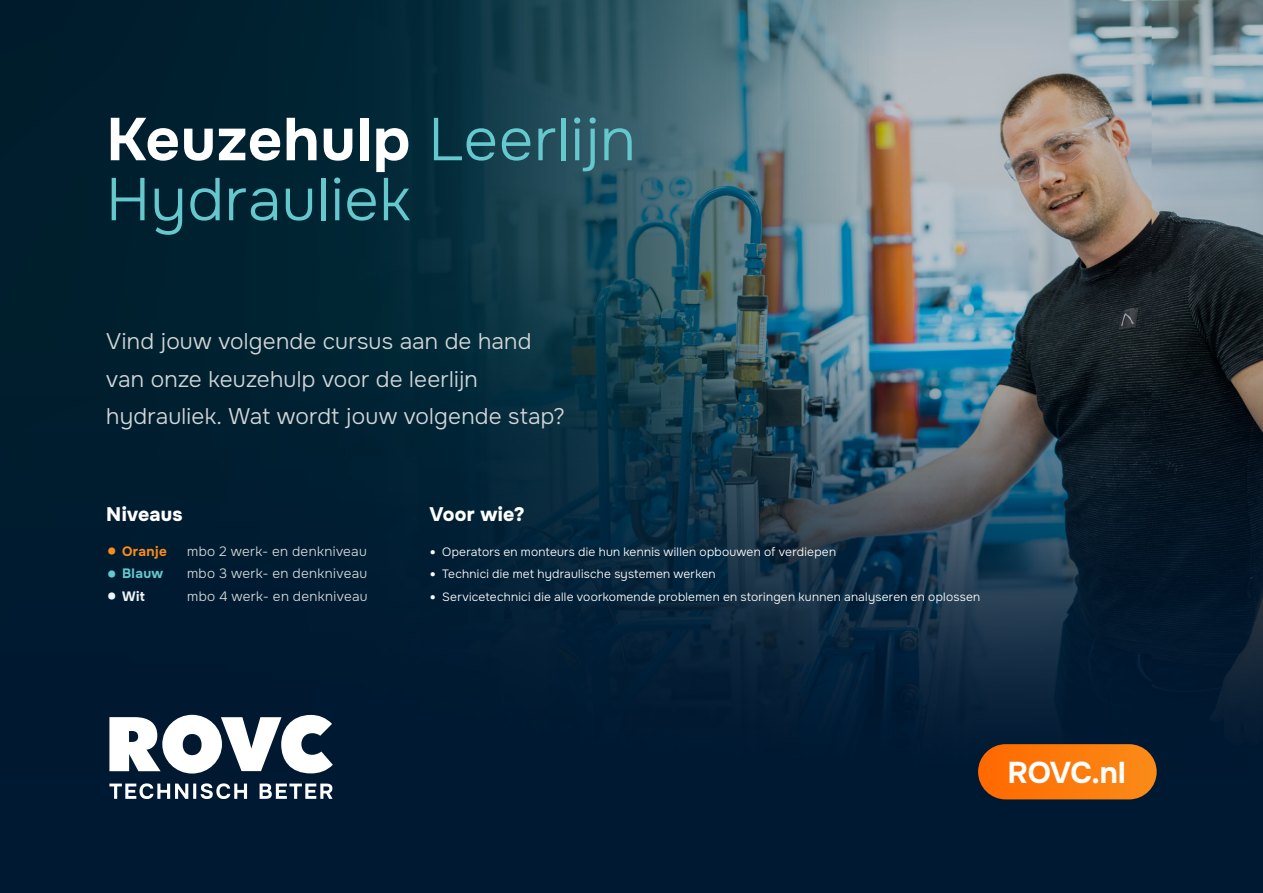
<style>
.page{position:relative;width:1263px;height:893px;background:#001f30}
.page>*{position:absolute;margin:0;border:0;box-sizing:border-box;transform-origin:0 0}
.t1{font:60px/60px "Onest";letter-spacing:.015em;color:#64c8cd}
.t2{font:40.5px "Onest";color:#fa8c19}
.t3{font:40.5px "Onest";color:#64c8cd}
.t4{font:40.5px "Onest";color:#f0f4f6}
.t5{font:30px "Onest";letter-spacing:-.025em;color:#fff}
.t6{font:22.5px/37.5px "Onest";letter-spacing:.01em;color:#d2d6d8}
.t7{font:19.5px "Onest";letter-spacing:.01em;color:#fff}
.t8{font:13.5px "Onest";letter-spacing:.025em;color:#d2d6d8}
.t9{font:13.5px "Onest";letter-spacing:.025em;color:#fa8c19}
.t10{font:13.5px "Onest";letter-spacing:.03em;color:#64c8cd}
.t11{font:13.5px "Onest";color:#f0f4f6}
.t12{font:12px/22.5px "Onest";letter-spacing:.02em;color:#fff}
.s1{color:#fff}
</style>
<div class="page">
<img style="left:398px;top:0;width:865px;height:353px">
<svg style="left:398px;top:255px;width:346px;height:98px"></svg>
<svg style="left:187px;top:353px;width:1076px;height:429px"></svg>
<div style="left:0;top:782px;width:1263px;height:111px;background:#001932"></div>
<div style="left:978px;top:744px;width:179px;height:55px;background:linear-gradient(to right,#fe6800,#f78a19);border-radius:28px"></div>
<svg style="left:109px;top:715px;width:224px;height:58px"></svg>
<svg style="left:109px;top:783px;width:224px;height:16px"></svg>
<h1 class="t1" style="left:106px;top:111px;width:531px"><span class="s1">Keuzehulp</span> Leerlijn<br>Hydrauliek</h1>
<h3 class="t6" style="left:106px;top:323px;width:460px">Vind jouw volgende cursus aan de hand van onze keuzehulp voor de leerlijn hydrauliek. Wat wordt jouw volgende stap?</h3>
<h3 class="t7" style="left:106px;top:502px;width:78px">Niveaus</h3>
<h2 class="t2" style="left:106px;top:516px;width:13px">.</h2>
<p class="t9" style="left:122px;top:543px;width:46px">Oranje</p>
<p class="t8" style="left:187px;top:543px;width:181px">mbo 2 werk- en denkniveau</p>
<h2 class="t3" style="left:106px;top:538px;width:13px">.</h2>
<p class="t10" style="left:122px;top:565px;width:43px">Blauw</p>
<p class="t8" style="left:187px;top:565px;width:182px">mbo 3 werk- en denkniveau</p>
<h2 class="t4" style="left:106px;top:561px;width:13px">.</h2>
<p class="t11" style="left:122px;top:588px;width:24px">Wit</p>
<p class="t8" style="left:187px;top:588px;width:182px">mbo 4 werk- en denkniveau</p>
<h3 class="t7" style="left:429px;top:502px;width:96px">Voor wie?</h3>
<p class="t12" style="left:429px;top:541px;width:552px"><sup>.</sup> Operators en monteurs die hun kennis willen opbouwen of verdiepen<br><sup>.</sup> Technici die met hydraulische systemen werken<br><sup>.</sup> Servicetechnici die alle voorkomende problemen en storingen kunnen analyseren en oplossen</p>
<h3 class="t5" style="left:1007px;top:754px;width:120px">ROVC.nl</h3>
</div>
